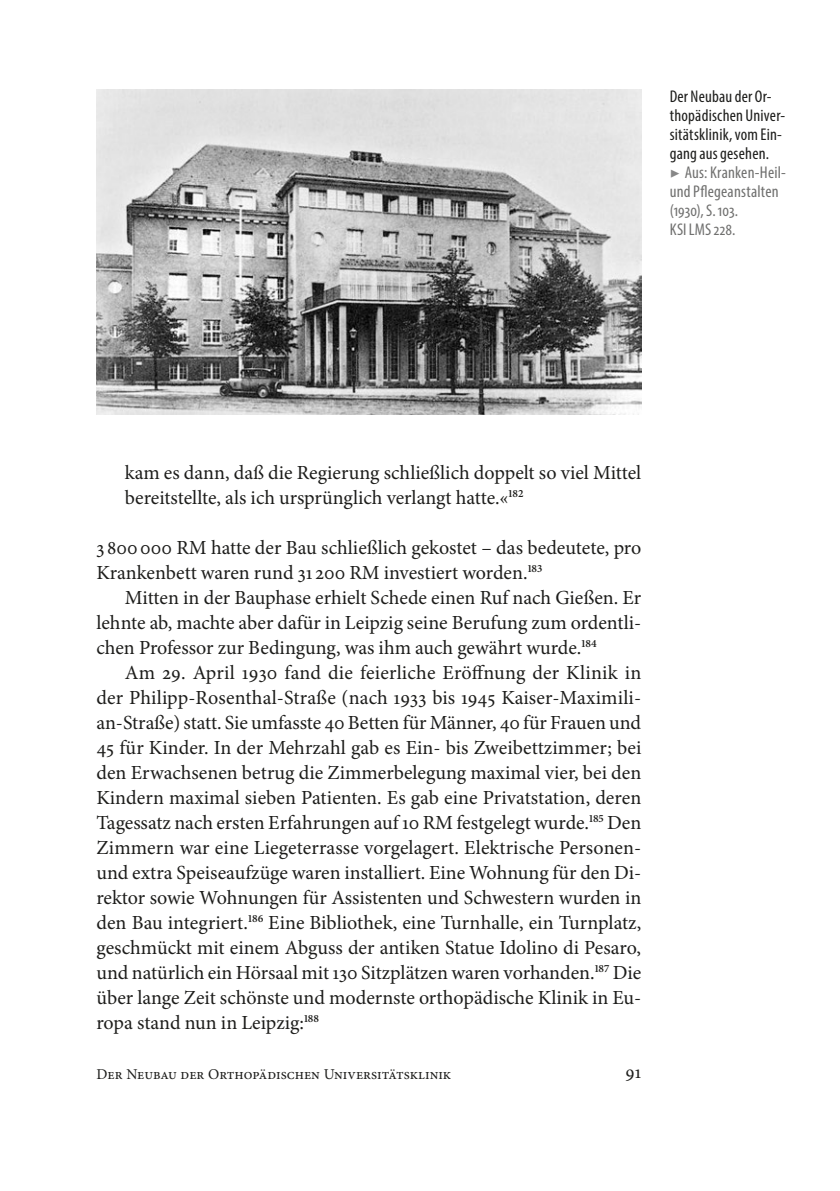
<style>
.page{position:relative;width:840px;height:1191px;background:#fff}
.page>*{position:absolute;margin:0;border:0;box-sizing:border-box;transform-origin:0 0}
.t1{font:20px/25px "Minion Pro";color:#1d1d1b}
.t2{font:19px "Minion Pro";color:#1d1d1b}
.t3{font:condensed 17px/19px "Myriad Pro";letter-spacing:.015em;color:#1d1d1b}
.t4{font:15px "Minion Pro";color:#1d1d1b}
.s1{font-family:"Minion Pro";font-stretch:normal;color:#878787}
.s2{color:#70706f}
</style>
<div class="page">
<img style="left:96px;top:89px;width:545px;height:326px">
<p class="t3" style="left:669px;top:86px;width:118px">Der Neubau der Or&shy;thopädischen Univer&shy;sitätsklinik, vom Ein&shy;gang aus gesehen.<br><span class="s1">▶</span> <span class="s2">Aus: Kranken-Heil&shy;und Pflegeanstalten (1930), S. 103.<br>KSI LMS 228.</span></p>
<p class="t1" style="left:125px;top:460px;width:517px">kam es dann, daß die Regierung schließlich doppelt so viel Mittel bereitstellte, als ich ursprünglich verlangt hatte.«<sup>182</sup></p>
<p class="t1" style="left:96px;top:535px;width:546px">3 800000 RM hatte der Bau schließlich gekostet – das bedeutete, pro<br>Krankenbett waren rund 31 200 RM investiert worden.<sup>183</sup></p>
<p class="t1" style="left:96px;top:585px;width:546px;text-align:justify;text-indent:28px">Mitten in der Bauphase erhielt Schede einen Ruf nach Gießen. Er lehnte ab, machte aber dafür in Leipzig seine Berufung zum ordentli&shy;chen Professor zur Bedingung, was ihm auch gewährt wurde.<sup>184</sup></p>
<p class="t1" style="left:96px;top:660px;width:546px;text-align:justify;text-indent:28px">Am 29. April 1930 fand die feierliche Eröffnung der Klinik in der Philipp-Rosenthal-Straße (nach 1933 bis 1945 Kaiser-Maximili&shy;an-Straße) statt. Sie umfasste 40 Betten für Männer, 40 für Frauen und 45 für Kinder. In der Mehrzahl gab es Ein- bis Zweibettzimmer; bei den Erwachsenen betrug die Zimmerbelegung maximal vier, bei den Kindern maximal sieben Patienten. Es gab eine Privatstation, deren Tagessatz nach ersten Erfahrungen auf 10 RM festgelegt wurde.<sup>185</sup> Den Zimmern war eine Liegeterrasse vorgelagert. Elektrische Personen&shy;und extra Speiseaufzüge waren installiert. Eine Wohnung für den Di&shy;rektor sowie Wohnungen für Assistenten und Schwestern wurden in den Bau integriert.<sup>186</sup> Eine Bibliothek, eine Turnhalle, ein Turnplatz, geschmückt mit einem Abguss der antiken Statue Idolino di Pesaro, und natürlich ein Hörsaal mit 130 Sitzplätzen waren vorhanden.<sup>187</sup> Die über lange Zeit schönste und modernste orthopädische Klinik in Eu&shy;ropa stand nun in Leipzig:<sup>188</sup></p>
<p class="t4" style="left:96px;top:1064px;width:356px">Der Neubau der Orthopädischen Universitätsklinik</p>
<p class="t2" style="left:625px;top:1059px;width:17px">91</p>
</div>
